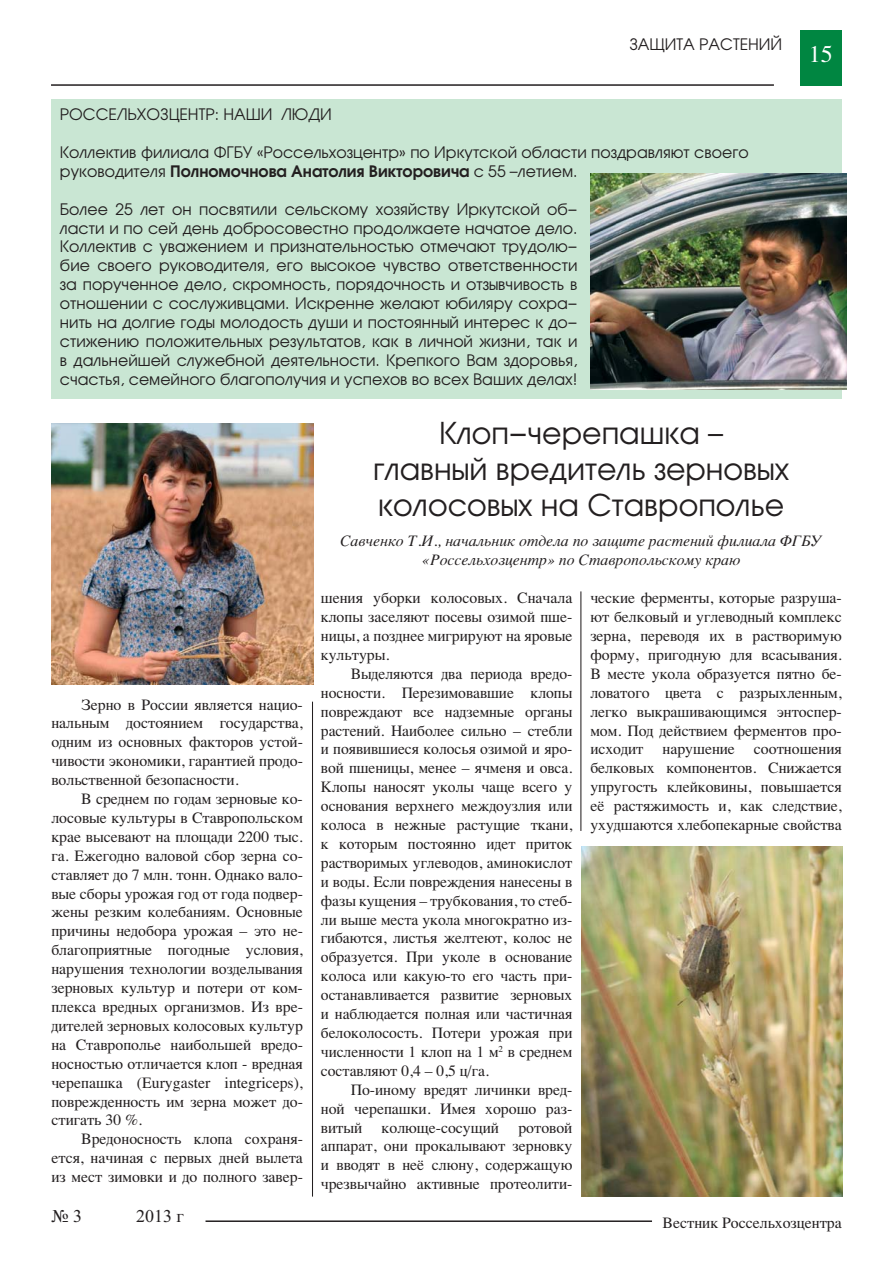
<style>
.page{position:relative;width:893px;height:1263px;background:#fff}
.page>*{position:absolute;margin:0;border:0;box-sizing:border-box;transform-origin:0 0}
.t1{font:30px/36px "Avangard TM";color:#231f20;text-align:center}
.t2{font:24px "Times";color:#fff}
.t3{font:18px "Times New Roman";color:#231f20}
.t4{font:15.75px/18.9px "Times";color:#231f20;text-align:justify}
.t5{font:15.75px/18.9px "Avangard TM";color:#231f20}
.t6{font:italic 15.75px/18.9px "Times";color:#231f20;text-align:center}
.s1{font-weight:700}
</style>
<div class="page">
<hr style="left:51px;top:84px;width:723px;height:2px;background:#231f20">
<hr style="left:206px;top:1220px;width:446px;height:2px;background:#231f20">
<div style="left:800px;top:30px;width:42px;height:55px;background:#008641"></div>
<div style="left:51px;top:99px;width:791px;height:300px;background:#c9e6d3"></div>
<img style="left:590px;top:174px;width:257px;height:216px">
<img style="left:51px;top:424px;width:262px;height:261px">
<img style="left:581px;top:846px;width:261px;height:350px">
<hr style="left:580px;top:591px;width:1px;height:240px;background:#231f20">
<hr style="left:312px;top:702px;width:1px;height:494px;background:#231f20">
<p class="t5" style="left:629px;top:37px;width:154px">ЗАЩИТА РАСТЕНИЙ</p>
<p class="t5" style="left:60px;top:108px;width:273px">РОССЕЛЬХОЗЦЕНТР: НАШИ ЛЮДИ</p>
<p class="t5" style="left:60px;top:146px;width:690px">Коллектив филиала ФГБУ «Россельхозцентр» по Иркутской области поздравляют своего руководителя <span class="s1">Полномочнова Анатолия Викторовича</span> с 55 –летием.</p>
<p class="t5" style="left:60px;top:202px;width:519px;text-align:justify">Более 25 лет он посвятили сельскому хозяйству Иркутской об&shy;ласти и по сей день добросовестно продолжаете начатое дело.<br>Коллектив с уважением и признательностью отмечают трудолю&shy;бие своего руководителя, его высокое чувство ответственности за порученное дело, скромность, порядочность и отзывчивость в отношении с сослуживцами. Искренне желают юбиляру сохра&shy;нить на долгие годы молодость души и постоянный интерес к до&shy;стижению положительных результатов, как в личной жизни, так и в дальнейшей служебной деятельности. Крепкого Вам здоровья, счастья, семейного благополучия и успехов во всех Ваших делах!</p>
<h2 class="t2" style="left:809px;top:45px;width:25px">15</h2>
<p class="t4" style="left:51px;top:696px;width:253px;text-indent:30px">Зерно в России является нацио&shy;нальным достоянием государства, одним из основных факторов устой&shy;чивости экономики, гарантией продо&shy;вольственной безопасности.</p>
<p class="t4" style="left:51px;top:791px;width:253px;text-indent:30px">В среднем по годам зерновые ко&shy;лосовые культуры в Ставропольском крае высевают на площади 2200 тыс. га. Ежегодно валовой сбор зерна со&shy;ставляет до 7 млн. тонн. Однако вало&shy;вые сборы урожая год от года подвер&shy;жены резким колебаниям. Основные причины недобора урожая – это не&shy;благоприятные погодные условия, нарушения технологии возделывания зерновых культур и потери от ком&shy;плекса вредных организмов. Из вре&shy;дителей зерновых колосовых культур на Ставрополье наибольшей вредо&shy;носностью отличается клоп - вредная черепашка (Eurygaster integriceps), поврежденность им зерна может до&shy;стигать 30 %.</p>
<p class="t4" style="left:51px;top:1131px;width:253px;text-indent:30px">Вредоносность клопа сохраня&shy;ется, начиная с первых дней вылета из мест зимовки и до полного завер-</p>
<p class="t3" style="left:51px;top:1206px;width:32px">№ 3</p>
<p class="t3" style="left:136px;top:1206px;width:49px">2013 г</p>
<h1 class="t1" style="left:373px;top:420px;width:417px">Клоп-черепашка –<br>главный вредитель зерновых колосовых на Ставрополье</h1>
<p class="t6" style="left:340px;top:533px;width:484px">Савченко Т.И., начальник отдела по защите растений филиала ФГБУ «Россельхозцентр» по Ставропольскому краю</p>
<p class="t4" style="left:321px;top:590px;width:253px">шения уборки колосовых. Сначала клопы заселяют посевы озимой пше&shy;ницы, а позднее мигрируют на яровые культуры.</p>
<p class="t4" style="left:321px;top:666px;width:253px;text-indent:30px">Выделяются два периода вредо&shy;носности. Перезимовавшие клопы повреждают все надземные органы растений. Наиболее сильно – стебли и появившиеся колосья озимой и яро&shy;вой пшеницы, менее – ячменя и овса.<br>Клопы наносят уколы чаще всего у основания верхнего междоузлия или колоса в нежные растущие ткани, к которым постоянно идет приток растворимых углеводов, аминокислот и воды. Если повреждения нанесены в фазы кущения – трубкования, то стеб&shy;ли выше места укола многократно из&shy;гибаются, листья желтеют, колос не образуется. При уколе в основание колоса или какую-то его часть при&shy;останавливается развитие зерновых и наблюдается полная или частичная белоколосость. Потери урожая при численности 1 клоп на 1 м<sup>2</sup> в среднем составляют 0,4 – 0,5 ц/га.</p>
<p class="t4" style="left:321px;top:1081px;width:253px;text-indent:30px">По-иному вредят личинки вред&shy;ной черепашки. Имея хорошо раз&shy;витый колюще-сосущий ротовой аппарат, они прокалывают зерновку и вводят в неё слюну, содержащую чрезвычайно активные протеолити-</p>
<p class="t4" style="left:590px;top:590px;width:253px">ческие ферменты, которые разруша&shy;ют белковый и углеводный комплекс зерна, переводя их в растворимую форму, пригодную для всасывания.<br>В месте укола образуется пятно бе&shy;ловатого цвета с разрыхленным, легко выкрашивающимся энтоспер&shy;мом. Под действием ферментов про&shy;исходит нарушение соотношения белковых компонентов. Снижается упругость клейковины, повышается её растяжимость и, как следствие, ухудшаются хлебопекарные свойства</p>
<p class="t4" style="left:663px;top:1214px;width:181px">Вестник Россельхозцентра</p>
</div>
